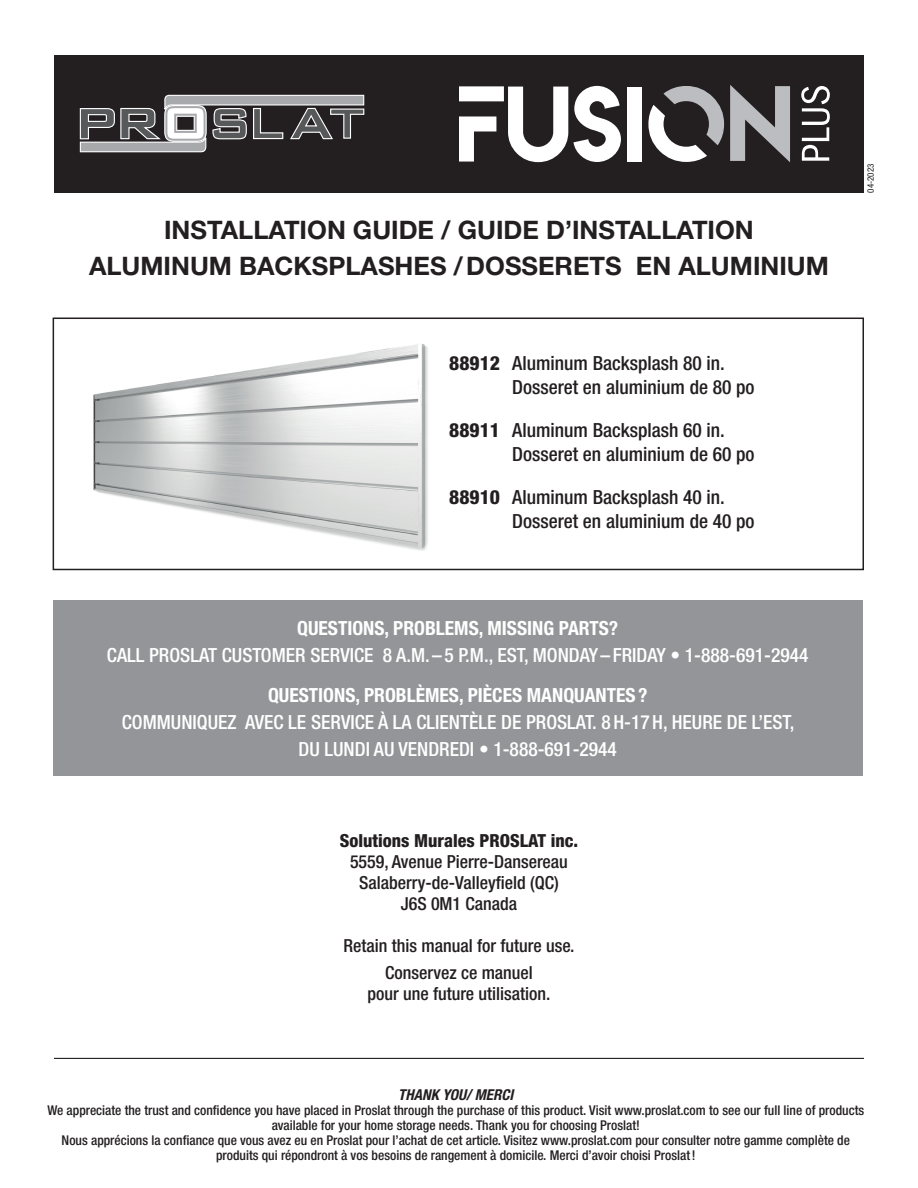
<style>
.page{position:relative;width:918px;height:1188px;background:#fff}
.page>*{position:absolute;margin:0;border:0;box-sizing:border-box;transform-origin:0 0}
.t1{font:700 25.5px/36px "Helvetica Neue LT Std";color:#231f20;text-align:center}
.t2{font:500 condensed 19.5px/27px "Helvetica Neue LT Std";color:#fff;text-align:center}
.t3{font:500 condensed 19.5px/23.4px "Helvetica Neue LT Std";color:#231f20}
.t4{font:700 condensed 19.5px "Helvetica Neue LT Std";color:#fff}
.t5{font:500 condensed 18px/21px "Helvetica Neue LT Std";color:#231f20;text-align:center}
.t6{font:800 condensed 18px "Helvetica Neue LT Std";color:#231f20}
.t7{font:italic 700 condensed 15px "Helvetica Neue LT Std";color:#231f20}
.t8{font:500 condensed 13.5px/15px "Helvetica Neue LT Std";color:#231f20;text-align:center}
.t9{font:condensed 9px "Helvetica Neue LT Std";color:#231f20}
.s1{font-weight:800}
</style>
<div class="page">
<div style="left:54px;top:55px;width:810px;height:137px;background:#231f20"></div>
<svg style="left:80px;top:95px;width:284px;height:57px"></svg>
<div style="left:53px;top:600px;width:809px;height:176px;background:#939598"></div>
<div style="left:627px;top:87px;width:15px;height:74px;background:#fff"></div>
<svg style="left:648px;top:86px;width:76px;height:76px"></svg>
<svg style="left:459px;top:86px;width:162px;height:76px"></svg>
<svg style="left:730px;top:85px;width:60px;height:77px"></svg>
<svg style="left:801px;top:86px;width:29px;height:75px"></svg>
<div style="left:53px;top:318px;width:811px;height:252px;border:2px solid #231f20"></div>
<img style="left:93px;top:344px;width:335px;height:207px">
<hr style="left:54px;top:1058px;width:810px;height:1px;background:#231f20">
<h1 class="t1" style="left:89px;top:211px;width:741px">INSTALLATION GUIDE / GUIDE D’INSTALLATION<br>ALUMINUM BACKSPLASHES /DOSSERETS EN ALUMINIUM</h1>
<h2 class="t3" style="left:512px;top:351px;width:244px;text-indent:-63px"><span class="s1">88912</span> Aluminum Backsplash 80 in.<br>Dosseret en aluminium de 80 po</h2>
<h2 class="t3" style="left:512px;top:419px;width:244px;text-indent:-63px"><span class="s1">88911</span> Aluminum Backsplash 60 in.<br>Dosseret en aluminium de 60 po</h2>
<h2 class="t3" style="left:512px;top:486px;width:244px;text-indent:-63px"><span class="s1">88910</span> Aluminum Backsplash 40 in.<br>Dosseret en aluminium de 40 po</h2>
<h2 class="t4" style="left:297px;top:616px;width:322px">QUESTIONS, PROBLEMS, MISSING PARTS?</h2>
<h2 class="t2" style="left:107px;top:641px;width:703px">CALL PROSLAT CUSTOMER SERVICE 8 A.M. – 5 P.M., EST, MONDAY – FRIDAY • 1-888-691-2944</h2>
<h2 class="t4" style="left:268px;top:683px;width:381px">QUESTIONS, PROBLÈMES, PIÈCES MANQUANTES?</h2>
<h2 class="t2" style="left:122px;top:709px;width:674px">COMMUNIQUEZ AVEC LE SERVICE À LA CLIENTÈLE DE PROSLAT. 8H-17H, HEURE DE L’EST,<br>DU LUNDI AU VENDREDI • 1-888-691-2944</h2>
<h3 class="t6" style="left:340px;top:829px;width:240px">Solutions Murales PROSLAT inc.</h3>
<h3 class="t5" style="left:350px;top:851px;width:219px">5559, Avenue Pierre-Dansereau<br>Salaberry-de-Valleyfield (QC)<br>J6S 0M1 Canada</h3>
<h3 class="t5" style="left:344px;top:931px;width:232px;line-height:27.8px">Retain this manual for future use.<br>Conservez ce manuel</h3>
<h3 class="t5" style="left:367px;top:983px;width:185px">pour une future utilisation.</h3>
<p class="t9" style="left:865px;top:193px;width:31px;rotate:-90deg">04-2023</p>
<p class="t7" style="left:398px;top:1086px;width:120px">THANK YOU/MERCI</p>
<p class="t8" style="left:47px;top:1102px;width:818px">We appreciate the trust and confidence you have placed in Proslat through the purchase of this product. Visit www.proslat.com to see our full line of products available for your home storage needs. Thank you for choosing Proslat!<br>Nous apprécions la confiance que vous avez eu en Proslat pour l’achat de cet article. Visitez www.proslat.com pour consulter notre gamme complète de produits qui répondront à vos besoins de rangement à domicile. Merci d’avoir choisi Proslat!</p>
</div>
